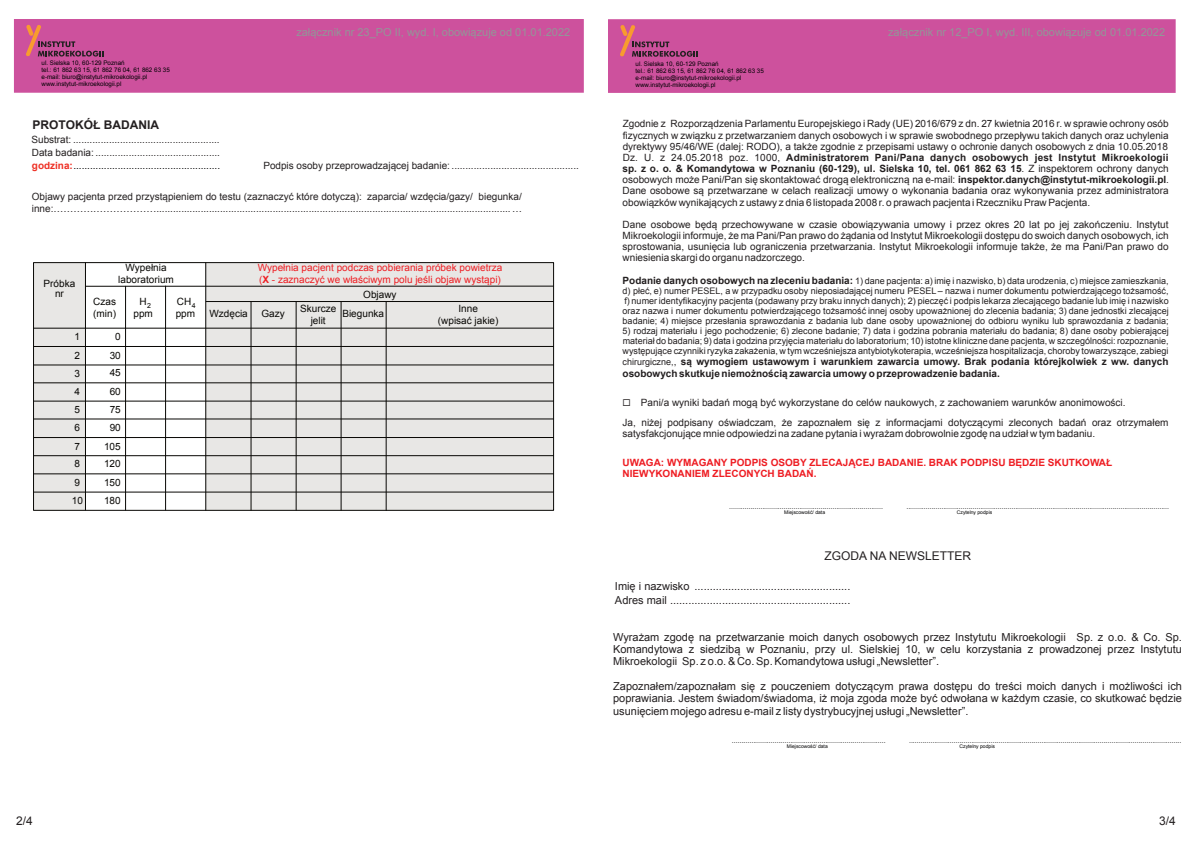
<style>
.page{position:relative;width:1191px;height:842px;background:#fff}
.page>*{position:absolute;margin:0;border:0;box-sizing:border-box;transform-origin:0 0}
.t1{font:12px "Arial";color:#231f20}
.t2{font:700 12px "Arial";color:#231f20}
.t3{font:11px/12.3px "Arial";color:#231f20;text-align:justify}
.t4{font:11px "Arial";color:#939598}
.t5{font:10px/11.2px "Arial";color:#231f20;text-align:justify}
.t6{font:700 10px/11.2px "Arial";color:#231f20}
.t7{font:10px/18.2px "Arial";color:#080704;text-align:center}
.t8{font:700 10px/11.2px "Arial";color:#ee1d23}
.t9{font:10px/12px "Arial";color:#ee1e23}
.t10{font:9px/10.1px "Arial";color:#231f20;text-align:justify}
.t11{font:7px "Arial";color:#000002}
.t12{font:7px "Arial";color:#080704}
.t13{font:6.3px/7px "Arial";color:#000002}
.t14{font:5px "Arial";color:#000002}
.s1{font-weight:700;color:#ee2f24}
.s2{color:#000001}
.s3{font-weight:700}
.s4{font-weight:700;font-size:10px}
.s5{font-weight:400;font-size:9px}
.s6{font-weight:400}
</style>
<div class="page">
<div style="left:14px;top:19px;width:570px;height:74px;background:#cd519d;border:3px solid #cd519d"></div>
<svg style="left:26px;top:24px;width:78px;height:33px"></svg>
<div style="left:33px;top:263px;width:53px;height:248px;background:#e8e7e5"></div>
<div style="left:205px;top:263px;width:348px;height:248px;background:#e8e7e5"></div>
<hr style="left:34px;top:328px;width:519px;height:1px;background:#080704">
<hr style="left:34px;top:346px;width:519px;height:1px;background:#080704">
<hr style="left:34px;top:364px;width:519px;height:1px;background:#080704">
<hr style="left:34px;top:382px;width:519px;height:1px;background:#080704">
<hr style="left:34px;top:418px;width:519px;height:1px;background:#080704">
<hr style="left:34px;top:455px;width:519px;height:1px;background:#080704">
<hr style="left:34px;top:473px;width:519px;height:1px;background:#080704">
<hr style="left:34px;top:492px;width:519px;height:1px;background:#080704">
<hr style="left:34px;top:401px;width:519px;height:1px;background:#080704">
<hr style="left:34px;top:437px;width:519px;height:1px;background:#080704">
<div style="left:33px;top:262px;width:521px;height:249px;border:1px solid #080704"></div>
<hr style="left:85px;top:263px;width:1px;height:247px;background:#080704">
<hr style="left:125px;top:286px;width:1px;height:224px;background:#080704">
<hr style="left:165px;top:286px;width:1px;height:224px;background:#080704">
<hr style="left:251px;top:301px;width:1px;height:209px;background:#080704">
<hr style="left:296px;top:302px;width:1px;height:208px;background:#080704">
<hr style="left:341px;top:302px;width:1px;height:208px;background:#080704">
<hr style="left:386px;top:302px;width:1px;height:208px;background:#080704">
<hr style="left:205px;top:263px;width:1px;height:247px;background:#080704">
<hr style="left:86px;top:286px;width:467px;height:1px;background:#080704">
<hr style="left:206px;top:301px;width:348px;height:1px;background:#080704">
<div style="left:608px;top:19px;width:568px;height:74px;background:#cd519d;border:3px solid #cd519d"></div>
<svg style="left:620px;top:25px;width:78px;height:32px"></svg>
<p class="t13" style="left:42px;top:60px;width:130px">ul. Sielska 10, 60-129 Poznań<br>tel.: 61 862 63 15, 61 862 76 04, 61 862 63 35 e-mail: biuro@instytut-mikroekologii.pl www.instytut-mikroekologii.pl</p>
<p class="t4" style="left:296px;top:28px;width:275px">załącznik nr 23_PO II, wyd. I, obowiązuje od 01.01.2022</p>
<p class="t2" style="left:32px;top:121px;width:128px">PROTOKÓŁ BADANIA</p>
<p class="t5" style="left:31px;top:133px;width:190px;line-height:13.4px">Substrat: .....................................................<br>Data badania: ............................................. <span class="s1">godzina:</span><span class="s2">.....................................................</span></p>
<p class="t5" style="left:263px;top:161px;width:317px">Podpis osoby przeprowadzającej badanie: ..............................................</p>
<p class="t5" style="left:32px;top:192px;width:492px;line-height:12px">Objawy pacjenta przed przystąpieniem do testu (zaznaczyć które dotyczą): zaparcia/ wzdęcia/gazy/ biegunka/ inne:…………………………................................................................................................................................. …</p>
<p class="t7" style="left:44px;top:279px;width:33px;line-height:10.3px">Próbka nr</p>
<p class="t7" style="left:118px;top:262px;width:57px;line-height:12px">Wypełnia laboratorium</p>
<p class="t7" style="left:93px;top:296px;width:24px;line-height:12px;text-align:left">Czas (min)</p>
<p class="t12" style="left:147px;top:302px;width:5px">2</p>
<p class="t7" style="left:176px;top:296px;width:21px;line-height:12.3px;text-align:left">CH ppm</p>
<p class="t7" style="left:133px;top:296px;width:21px;line-height:12.3px">H ppm</p>
<p class="t12" style="left:192px;top:302px;width:5px">4</p>
<p class="t7" style="left:75px;top:329px;width:7px">1</p>
<p class="t7" style="left:104px;top:329px;width:18px;text-align:right">0<br>30<br>45<br>60<br>75<br>90<br>105<br>120<br>150<br>180</p>
<p class="t7" style="left:75px;top:347px;width:7px;line-height:17.9px;text-align:justify">2<br>3<br>4<br>5</p>
<p class="t7" style="left:72px;top:420px;width:13px;text-align:left">6<br>7<br>8<br>9<br>10</p>
<p class="t9" style="left:258px;top:262px;width:246px">Wypełnia pacjent podczas pobierania próbek powietrza (<span class="s3">X</span> - zaznaczyć we właściwym polu jeśli objaw wystąpi)</p>
<p class="t7" style="left:363px;top:286px;width:35px">Objawy</p>
<p class="t7" style="left:300px;top:304px;width:38px;line-height:12px">Skurcze jelit</p>
<p class="t7" style="left:438px;top:304px;width:62px;line-height:12px">Inne<br>(wpisać jakie)</p>
<p class="t7" style="left:210px;top:306px;width:40px">Wzdęcia</p>
<p class="t7" style="left:261px;top:306px;width:25px">Gazy</p>
<p class="t7" style="left:342px;top:306px;width:43px">Biegunka</p>
<p class="t13" style="left:636px;top:61px;width:130px">ul. Sielska 10, 60-129 Poznań<br>tel.: 61 862 63 15, 61 862 76 04, 61 862 63 35 e-mail: biuro@instytut-mikroekologii.pl www.instytut-mikroekologii.pl</p>
<p class="t4" style="left:888px;top:28px;width:278px">załącznik nr 12_PO I, wyd. III, obowiązuje od 01.01.2022</p>
<p class="t5" style="left:623px;top:119px;width:548px">Zgodnie z Rozporządzenia Parlamentu Europejskiego i Rady (UE) 2016/679 z dn. 27 kwietnia 2016 r. w sprawie ochrony osób fizycznych w związku z przetwarzaniem danych osobowych i w sprawie swobodnego przepływu takich danych oraz uchylenia dyrektywy 95/46/WE (dalej: RODO), a także zgodnie z przepisami ustawy o ochronie danych osobowych z dnia 10.05.2018<br>Dz. U. z 24.05.2018 poz. 1000, <span class="s3">Administratorem Pani/Pana danych osobowych jest Instytut Mikroekologii sp. z o. o. &amp; Komandytowa w Poznaniu (60-129), ul. Sielska 10, tel. 061 862 63 15</span>. Z inspektorem ochrony danych osobowych może Pani/Pan się skontaktować drogą elektroniczną na e-mail: <span class="s3">inspektor.danych@instytut-mikroekologii.pl</span>.<br>Dane osobowe są przetwarzane w celach realizacji umowy o wykonania badania oraz wykonywania przez administratora obowiązków wynikających z ustawy z dnia 6 listopada 2008 r. o prawach pacjenta i Rzeczniku Praw Pacjenta.</p>
<p class="t5" style="left:623px;top:220px;width:547px">Dane osobowe będą przechowywane w czasie obowiązywania umowy i przez okres 20 lat po jej zakończeniu. Instytut Mikroekologii informuje, że ma Pani/Pan prawo do żądania od Instytut Mikroekologii dostępu do swoich danych osobowych, ich sprostowania, usunięcia lub ograniczenia przetwarzania. Instytut Mikroekologii informuje także, że ma Pani/Pan prawo do wniesienia skargi do organu nadzorczego.</p>
<p class="t10" style="left:623px;top:276px;width:548px"><span class="s4">Podanie danych osobowych na zleceniu badania:</span> 1) dane pacjenta: a) imię i nazwisko, b) data urodzenia, c) miejsce zamieszkania, d) płeć, e) numer PESEL, a w przypadku osoby nieposiadającej numeru PESEL – nazwa i numer dokumentu potwierdzającego tożsamość, f) numer identyfikacyjny pacjenta (podawany przy braku innych danych); 2) pieczęć i podpis lekarza zlecającego badanie lub imię i nazwisko oraz nazwa i numer dokumentu potwierdzającego tożsamość innej osoby upoważnionej do zlecenia badania; 3) dane jednostki zlecającej badanie; 4) miejsce przesłania sprawozdania z badania lub dane osoby upoważnionej do odbioru wyniku lub sprawozdania z badania;</p>
<p class="t10" style="left:623px;top:327px;width:548px">5) rodzaj materiału i jego pochodzenie; 6) zlecone badanie; 7) data i godzina pobrania materiału do badania; 8) dane osoby pobierającej materiał do badania; 9) data i godzina przyjęcia materiału do laboratorium; 10) istotne kliniczne dane pacjenta, w szczególności: rozpoznanie, występujące czynniki ryzyka zakażenia, w tym wcześniejsza antybiotykoterapia, wcześniejsza hospitalizacja, choroby towarzyszące, zabiegi</p>
<p class="t6" style="left:623px;top:357px;width:547px"><span class="s5">chirurgiczne,</span><span class="s6">,</span> są wymogiem ustawowym i warunkiem zawarcia umowy. Brak podania którejkolwiek z ww. danych osobowych skutkuje niemożnością zawarcia umowy o przeprowadzenie badania.</p>
<p class="t5" style="left:623px;top:393px;width:547px;line-height:20.1px">◻ Pani/a wyniki badań mogą być wykorzystane do celów naukowych, z zachowaniem warunków anonimowości.<br>Ja, niżej podpisany oświadczam, że zapoznałem się z informacjami dotyczącymi zleconych badań oraz otrzymałem</p>
<p class="t5" style="left:623px;top:429px;width:474px">satysfakcjonujące mnie odpowiedzi na zadane pytania i wyrażam dobrowolnie zgodę na udział w tym badaniu.</p>
<p class="t8" style="left:623px;top:458px;width:491px">UWAGA: WYMAGANY PODPIS OSOBY ZLECAJĄCEJ BADANIE. BRAK PODPISU BĘDZIE SKUTKOWAŁ<br>NIEWYKONANIEM ZLECONYCH BADAŃ.</p>
<p class="t11" style="left:729px;top:504px;width:155px">...............................................................................</p>
<p class="t11" style="left:906px;top:504px;width:264px">.......................................................................................................................................</p>
<p class="t14" style="left:784px;top:510px;width:42px">Miejscowość/ data</p>
<p class="t14" style="left:957px;top:510px;width:37px">Czytelny podpis</p>
<p class="t1" style="left:824px;top:552px;width:148px">ZGODA NA NEWSLETTER</p>
<p class="t3" style="left:615px;top:580px;width:237px;line-height:13.5px">Imię i nazwisko ...................................................<br>Adres mail ...........................................................</p>
<p class="t3" style="left:613px;top:632px;width:570px">Wyrażam zgodę na przetwarzanie moich danych osobowych przez Instytutu Mikroekologii Sp. z o.o. &amp; Co. Sp.<br>Komandytowa z siedzibą w Poznaniu, przy ul. Sielskiej 10, w celu korzystania z prowadzonej przez Instytutu Mikroekologii Sp. z o.o. &amp; Co. Sp. Komandytowa usługi „Newsletter”.</p>
<p class="t3" style="left:613px;top:681px;width:570px">Zapoznałem/zapoznałam się z pouczeniem dotyczącym prawa dostępu do treści moich danych i możliwości ich poprawiania. Jestem świadom/świadoma, iż moja zgoda może być odwołana w każdym czasie, co skutkować będzie usunięciem mojego adresu e-mail z listy dystrybucyjnej usługi „Newsletter”.</p>
<p class="t11" style="left:732px;top:738px;width:155px">...............................................................................</p>
<p class="t11" style="left:909px;top:738px;width:274px">............................................................................................................................................</p>
<p class="t14" style="left:787px;top:744px;width:42px">Miejscowość/ data</p>
<p class="t14" style="left:960px;top:744px;width:37px">Czytelny podpis</p>
<p class="t1" style="left:16px;top:816px;width:18px">2/4</p>
<p class="t1" style="left:1159px;top:816px;width:18px">3/4</p>
</div>
